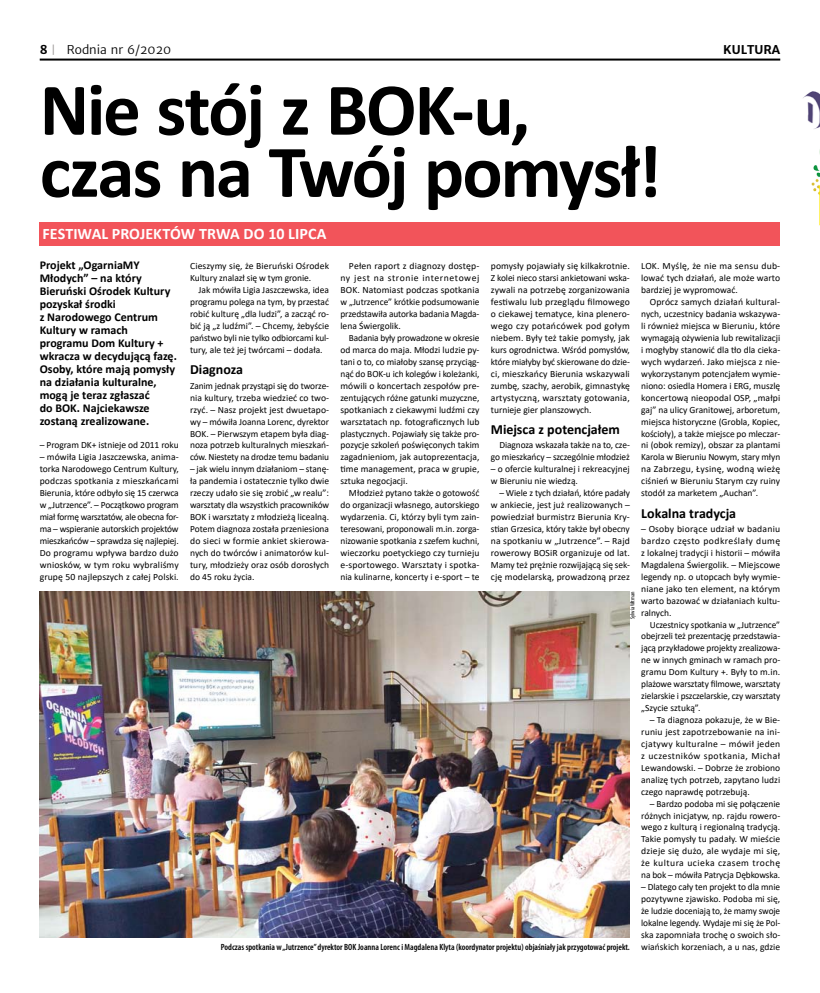
<style>
.page{position:relative;width:820px;height:993px;background:#fff}
.page>*{position:absolute;margin:0;border:0;box-sizing:border-box;transform-origin:0 0}
.t1{font:700 75px/62px "Calibri";letter-spacing:-.035em;color:#000}
.t2{font:700 16px "Calibri";letter-spacing:.005em;color:#fff}
.t3{font:700 14px "Calibri";color:#000}
.t4{font:700 12px/13px "Calibri";color:#000}
.t5{font:12px "Merriweather Sans";color:#000}
.t6{font:700 12px "Merriweather Sans";color:#000}
.t7{font:9.5px/11.9px "Calibri";color:#000;text-align:justify}
.t8{font:600 condensed 9px "Myriad Pro";color:#000}
.t9{font:condensed 6px "Myriad Pro";color:#000}
.s1{font-weight:700}
.s2{font-family:"DIN Pro";color:#999694}
</style>
<div class="page">
<hr style="left:40px;top:59px;width:740px;height:2px;background:#000">
<div style="left:40px;top:221px;width:740px;height:24px;background:#f2545a"></div>
<img style="left:803px;top:91px;width:16px;height:104px">
<img style="left:40px;top:591px;width:589px;height:346px">
<p class="t5" style="left:40px;top:43px;width:133px"><span class="s1">8</span> <span class="s2">|</span> Rodnia nr 6/2020</p>
<p class="t6" style="left:723px;top:43px;width:58px">KULTURA</p>
<h1 class="t1" style="left:40px;top:78px;width:623px">Nie stój z BOK-u, czas na Twój pomysł!</h1>
<h2 class="t2" style="left:43px;top:222px;width:285px">Festiwal Projektów trwa do 10 lipca</h2>
<p class="t4" style="left:40px;top:258px;width:139px">Projekt „OgarniaMY<br>Młodych” – na który<br>Bieruński Ośrodek Kultury pozyskał środki<br>z Narodowego Centrum<br>Kultury w ramach programu Dom Kultury + wkracza w decydującą fazę.<br>Osoby, które mają pomysły na działania kulturalne, mogą je teraz zgłaszać<br>do BOK. Najciekawsze zostaną zrealizowane.</p>
<p class="t7" style="left:40px;top:439px;width:140px">– Program DK+ istnieje od 2011 roku</p>
<p class="t7" style="left:40px;top:451px;width:140px">– mówiła Ligia Jaszczewska, anima&shy;torka Narodowego Centrum Kultury, podczas spotkania z mieszkańcami Bierunia, które odbyło się 15 czerwca w „Jutrzence”. – Początkowo program miał formę warsztatów, ale obecna for&shy;ma – wspieranie autorskich projektów mieszkańców – sprawdza się najlepiej.<br>Do programu wpływa bardzo dużo wniosków, w tym roku wybraliśmy grupę 50 najlepszych z całej Polski.</p>
<p class="t7" style="left:641px;top:260px;width:140px">LOK. Myślę, że nie ma sensu dub&shy;lować tych działań, ale może warto bardziej je wypromować.</p>
<p class="t7" style="left:641px;top:296px;width:140px;text-indent:9px">Oprócz samych działań kultural&shy;nych, uczestnicy badania wskazywa&shy;li również miejsca w Bieruniu, które wymagają ożywienia lub rewitalizacji i mogłyby stanowić dla tło dla cieka&shy;wych wydarzeń. Jako miejsca z nie&shy;wykorzystanym potencjałem wymie&shy;niono: osiedla Homera i ERG, muszlę koncertową nieopodal OSP, „małpi gaj” na ulicy Granitowej, arboretum, miejsca historyczne (Grobla, Kopiec, kościoły), a także miejsce po mleczar&shy;ni (obok remizy), obszar za plantami Karola w Bieruniu Nowym, stary młyn na Zabrzegu, Łysinę, wodną wieżę ciśnień w Bieruniu Starym czy ruiny stodół za marketem „Auchan”.</p>
<h3 class="t3" style="left:641px;top:503px;width:96px">Lokalna tradycja</h3>
<p class="t7" style="left:641px;top:522px;width:140px">– Osoby biorące udział w badaniu bardzo często podkreślały dumę z lokalnej tradycji i historii – mówiła Magdalena Świergolik. – Miejscowe legendy np. o utopcach były wymie&shy;niane jako ten element, na którym warto bazować w działaniach kultu&shy;ralnych.</p>
<p class="t7" style="left:641px;top:618px;width:140px;text-indent:9px">Uczestnicy spotkania w „Jutrzence” obejrzeli też prezentację przedstawia&shy;jącą przykładowe projekty zrealizowa&shy;ne w innych gminach w ramach pro&shy;gramu Dom Kultury +. Były to m.in. plażowe warsztaty filmowe, warsztaty zielarskie i pszczelarskie, czy warsztaty „Szycie sztuką”.</p>
<p class="t7" style="left:641px;top:713px;width:140px;text-indent:9px">– Ta diagnoza pokazuje, że w Bie&shy;runiu jest zapotrzebowanie na ini&shy;cjatywy kulturalne – mówił jeden z uczestników spotkania, Michał Lewandowski. – Dobrze że zrobiono analizę tych potrzeb, zapytano ludzi czego naprawdę potrzebują.</p>
<p class="t7" style="left:641px;top:797px;width:140px;text-indent:9px">– Bardzo podoba mi się połączenie różnych inicjatyw, np. rajdu rowero&shy;wego z kulturą i regionalną tradycją.<br>Takie pomysły tu padały. W mieście dzieje się dużo, ale wydaje mi się, że kultura ucieka czasem trochę na bok – mówiła Patrycja Dębkowska.</p>
<p class="t7" style="left:641px;top:880px;width:140px">– Dlatego cały ten projekt to dla mnie pozytywne zjawisko. Podoba mi się, że ludzie doceniają to, że mamy swoje lokalne legendy. Wydaje mi się że Pol&shy;ska zapomniała trochę o swoich sło&shy;wiańskich korzeniach, a u nas, gdzie</p>
<p class="t7" style="left:190px;top:260px;width:140px">Cieszymy się, że Bieruński Ośrodek<br>Kultury znalazł się w tym gronie.</p>
<p class="t7" style="left:190px;top:284px;width:140px;text-indent:9px">Jak mówiła Ligia Jaszczewska, idea programu polega na tym, by przestać robić kulturę „dla ludzi”, a zacząć ro&shy;bić ją „z ludźmi”. – Chcemy, żebyście państwo byli nie tylko odbiorcami kul&shy;tury, ale też jej twórcami – dodała.</p>
<h3 class="t3" style="left:190px;top:359px;width:55px">Diagnoza</h3>
<p class="t7" style="left:190px;top:379px;width:140px">Zanim jednak przystąpi się do tworze&shy;nia kultury, trzeba wiedzieć co two&shy;rzyć. – Nasz projekt jest dwuetapo&shy;wy – mówiła Joanna Lorenc, dyrektor BOK. – Pierwszym etapem była diag&shy;noza potrzeb kulturalnych mieszkań&shy;ców. Niestety na drodze temu badaniu</p>
<p class="t7" style="left:190px;top:463px;width:140px">– jak wielu innym działaniom – stanę&shy;ła pandemia i ostatecznie tylko dwie rzeczy udało sie się zrobić „w realu”: warsztaty dla wszystkich pracowników BOK i warsztaty z młodzieżą licealną.<br>Potem diagnoza została przeniesiona do sieci w formie ankiet skierowa&shy;nych do twórców i animatorów kul&shy;tury, młodzieży oraz osób dorosłych do 45 roku życia.</p>
<p class="t7" style="left:340px;top:260px;width:140px;text-indent:9px">Pełen raport z diagnozy dostęp&shy;ny jest na stronie internetowej BOK. Natomiast podczas spotkania w „Jutrzence” krótkie podsumowanie przedstawiła autorka badania Magda&shy;lena Świergolik.</p>
<p class="t7" style="left:340px;top:331px;width:140px;text-indent:9px">Badania były prowadzone w okresie od marca do maja. Młodzi ludzie py&shy;tani o to, co miałoby szansę przyciąg&shy;nąć do BOK-u ich kolegów i koleżanki, mówili o koncertach zespołów pre&shy;zentujących różne gatunki muzyczne, spotkaniach z ciekawymi ludźmi czy warsztatach np. fotograficznych lub plastycznych. Pojawiały się także pro&shy;pozycje szkoleń poświęconych takim zagadnieniom, jak autoprezentacja, time management, praca w grupie, sztuka negocjacji.</p>
<p class="t7" style="left:340px;top:486px;width:140px;text-indent:9px">Młodzież pytano także o gotowość do organizacji własnego, autorskiego wydarzenia. Ci, którzy byli tym zain&shy;teresowani, proponowali m.in. zorga&shy;nizowanie spotkania z szefem kuchni, wieczorku poetyckiego czy turnieju e-sportowego. Warsztaty i spotka&shy;nia kulinarne, koncerty i e-sport – te</p>
<p class="t7" style="left:490px;top:260px;width:140px">pomysły pojawiały się kilkakrotnie.<br>Z kolei nieco starsi ankietowani wska&shy;zywali na potrzebę zorganizowania festiwalu lub przeglądu filmowego o ciekawej tematyce, kina plenero&shy;wego czy potańcówek pod gołym niebem. Były też takie pomysły, jak kurs ogrodnictwa. Wśród pomysłów, które miałyby być skierowane do dzie&shy;ci, mieszkańcy Bierunia wskazywali zumbę, szachy, aerobik, gimnastykę artystyczną, warsztaty gotowania, turnieje gier planszowych.</p>
<h3 class="t3" style="left:490px;top:419px;width:130px">Miejsca z potencjałem</h3>
<p class="t7" style="left:490px;top:439px;width:140px;text-align:right">Diagnoza wskazała także na to, cze&shy;go mieszkańcy – szczególnie młodzież</p>
<p class="t7" style="left:490px;top:463px;width:140px">– o ofercie kulturalnej i rekreacyjnej w Bieruniu nie wiedzą.</p>
<p class="t7" style="left:490px;top:486px;width:140px;text-indent:9px">– Wiele z tych działań, które padały w ankiecie, jest już realizowanych – powiedział burmistrz Bierunia Kry&shy;stian Grzesica, który także był obecny na spotkaniu w „Jutrzence”. – Rajd rowerowy BOSiR organizuje od lat.<br>Mamy też prężnie rozwijającą się sek&shy;cję modelarską, prowadzoną przez</p>
<p class="t9" style="left:628px;top:619px;width:29px;rotate:-90deg">Sylwia Witman</p>
<p class="t8" style="left:221px;top:940px;width:410px">Podczas spotkania w „Jutrzence” dyrektor BOK Joanna Lorenc i Magdalena Klyta (koordynator projektu) objaśniały jak przygotować projekt.</p>
</div>
